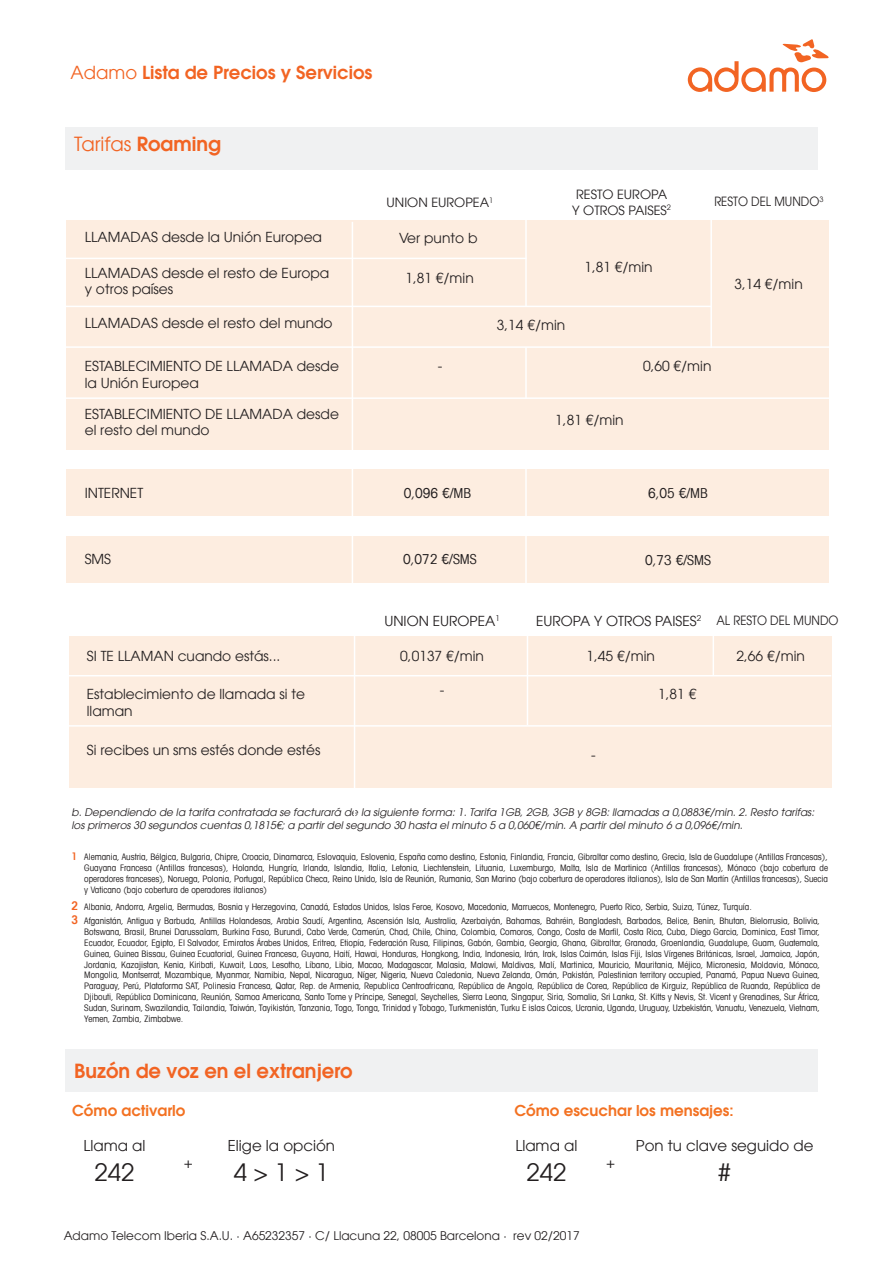
<style>
.page{position:relative;width:893px;height:1263px;background:#fff}
.page>*{position:absolute;margin:0;border:0;box-sizing:border-box;transform-origin:0 0}
.t1{font:24px "Avant Garde LT";color:#231f20}
.t2{font:600 19.5px "Avant Garde LT";color:#f26423}
.t3{font:19.5px "Avant Garde LT";color:#f26423}
.t4{font:600 18px "Avant Garde LT";color:#f26423}
.t5{font:15px "Avant Garde LT";color:#231f20}
.t6{font:600 15px "Avant Garde LT";color:#f37121}
.t7{font:13.8px/16.5px "Avant Garde LT";color:#231f20}
.t8{font:condensed 13.8px "Avant Garde LT";color:#231f20}
.t9{font:12.75px/15.3px "Avant Garde LT";color:#231f20;text-align:center}
.t10{font:12.75px "Avant Garde LT";color:#231f20;scale:.9 1}
.t11{font:12px "Avant Garde LT";color:#231f20}
.t12{font:italic 10.5px/13.5px "Avant Garde LT";color:#231f20}
.t13{font:condensed 9px/10.8px "Avant Garde LT";color:#231f20;text-align:justify}
.s1{font-weight:400}
.s2{font-weight:600}
.s3{font-weight:600;font-size:10.5px;color:#f26423}
.s4{font-weight:600;font-size:12px;color:#f26423}
</style>
<div class="page">
<div style="left:66px;top:127px;width:752px;height:43px;background:#f0f1f2"></div>
<svg style="left:688px;top:39px;width:141px;height:53px"></svg>
<div style="left:69px;top:636px;width:762px;height:152px;background:#fdede0"></div>
<hr style="left:56px;top:675px;width:775px;height:1px;background:#fff">
<hr style="left:56px;top:725px;width:775px;height:2px;background:#fff">
<hr style="left:354px;top:615px;width:1px;height:206px;background:#fff">
<hr style="left:527px;top:615px;width:1px;height:110px;background:#fff">
<hr style="left:713px;top:615px;width:1px;height:61px;background:#fff">
<div style="left:67px;top:469px;width:762px;height:47px;background:#fdede0"></div>
<div style="left:67px;top:220px;width:762px;height:230px;background:#fdede0"></div>
<div style="left:67px;top:536px;width:762px;height:46px;background:#fdede0"></div>
<hr style="left:54px;top:258px;width:473px;height:1px;background:#fff">
<hr style="left:54px;top:306px;width:657px;height:1px;background:#fff">
<hr style="left:54px;top:346px;width:786px;height:2px;background:#fff">
<hr style="left:54px;top:397px;width:775px;height:2px;background:#fff">
<hr style="left:525px;top:212px;width:2px;height:94px;background:#fff">
<hr style="left:525px;top:347px;width:2px;height:52px;background:#fff">
<hr style="left:525px;top:458px;width:2px;height:128px;background:#fff">
<hr style="left:352px;top:222px;width:1px;height:373px;background:#fff">
<hr style="left:710px;top:215px;width:2px;height:133px;background:#fff">
<div style="left:66px;top:1049px;width:752px;height:43px;background:#f0f1f2"></div>
<p class="t4" style="left:71px;top:61px;width:303px"><span class="s1">Adamo</span> Lista de Precios y Servicios</p>
<p class="t3" style="left:74px;top:132px;width:149px">Tarifas <span class="s2">Roaming</span></p>
<p class="t9" style="left:387px;top:194px;width:108px">UNION EUROPEA<sup>1</sup></p>
<p class="t9" style="left:572px;top:187px;width:100px">RESTO EUROPA<br>Y OTROS PAISES<sup>2</sup></p>
<p class="t10" style="left:714px;top:194px;width:123px">RESTO DEL MUNDO<sup>3</sup></p>
<p class="t7" style="left:85px;top:228px;width:239px">LLAMADAS desde la Unión Europea</p>
<p class="t7" style="left:399px;top:230px;width:80px">Ver punto b</p>
<p class="t7" style="left:405px;top:269px;width:70px">1,81 €/min</p>
<p class="t7" style="left:85px;top:264px;width:246px">LLAMADAS desde el resto de Europa</p>
<p class="t7" style="left:85px;top:281px;width:90px">y otros países</p>
<p class="t7" style="left:85px;top:315px;width:249px">LLAMADAS desde el resto del mundo</p>
<p class="t7" style="left:85px;top:358px;width:256px">ESTABLECIMIENTO DE LLAMADA desde la Unión Europea</p>
<p class="t7" style="left:438px;top:358px;width:6px">-</p>
<p class="t7" style="left:85px;top:405px;width:256px">ESTABLECIMIENTO DE LLAMADA desde el resto del mundo</p>
<p class="t7" style="left:497px;top:316px;width:70px">3,14 €/min</p>
<p class="t7" style="left:584px;top:259px;width:70px">1,81 €/min</p>
<p class="t7" style="left:643px;top:358px;width:70px">0,60 €/min</p>
<p class="t7" style="left:555px;top:412px;width:70px">1,81 €/min</p>
<p class="t7" style="left:85px;top:484px;width:60px">INTERNET</p>
<p class="t8" style="left:404px;top:484px;width:69px">0,096 €/MB</p>
<p class="t8" style="left:648px;top:484px;width:61px">6,05 €/MB</p>
<p class="t7" style="left:85px;top:551px;width:28px">SMS</p>
<p class="t8" style="left:403px;top:550px;width:75px">0,072 €/SMS</p>
<p class="t8" style="left:645px;top:552px;width:67px">0,73 €/SMS</p>
<p class="t7" style="left:734px;top:275px;width:70px">3,14 €/min</p>
<p class="t7" style="left:384px;top:612px;width:117px">UNION EUROPEA<sup>1</sup></p>
<p class="t7" style="left:536px;top:612px;width:166px">EUROPA Y OTROS PAISES<sup>2</sup></p>
<p class="t10" style="left:716px;top:613px;width:137px">AL RESTO DEL MUNDO</p>
<p class="t7" style="left:87px;top:647px;width:195px">SI TE LLAMAN cuando estás...</p>
<p class="t7" style="left:400px;top:647px;width:85px">0,0137 €/min</p>
<p class="t7" style="left:586px;top:647px;width:70px">1,45 €/min</p>
<p class="t7" style="left:736px;top:647px;width:70px">2,66 €/min</p>
<p class="t7" style="left:87px;top:686px;width:220px">Establecimiento de llamada si te llaman</p>
<p class="t7" style="left:87px;top:742px;width:235px">Si recibes un sms estés donde estés</p>
<p class="t7" style="left:658px;top:685px;width:40px">1,81 €</p>
<p class="t7" style="left:440px;top:682px;width:6px">-</p>
<p class="t7" style="left:591px;top:746px;width:6px">-</p>
<p class="t12" style="left:72px;top:805px;width:744px">b. Dependiendo de la tarifa contratada se facturará de la siguiente forma: 1. Tarifa 1GB, 2GB, 3GB y 8GB: llamadas a 0,0883€/min. 2. Resto tarifas: los primeros 30 segundos cuentas 0,1815€; a partir del segundo 30 hasta el minuto 5 a 0,060€/min. A partir del minuto 6 a 0,096€/min.</p>
<p class="t13" style="left:84px;top:851px;width:745px;text-indent:-13px"><span class="s3">1</span> Alemania, Austria, Bélgica, Bulgaria, Chipre, Croacia, Dinamarca, Eslovaquia, Eslovenia, España como destino, Estonia, Finlandia, Francia, Gibraltar como destino, Grecia, Isla de Guadalupe (Antillas Francesas), Guayana Francesa (Antillas francesas), Holanda, Hungría, Irlanda, Islandia, Italia, Letonia, Liechtenstein, Lituania, Luxemburgo, Malta, Isla de Martinica (Antillas francesas), Mónaco (bajo cobertura de operadores franceses), Noruega, Polonia, Portugal, República Checa, Reino Unido, Isla de Reunión, Rumania, San Marino (bajo cobertura de operadores italianos), Isla de San Martín (Antillas francesas), Suecia y Vaticano (bajo cobertura de operadores italianos)</p>
<p class="t13" style="left:72px;top:901px;width:682px"><span class="s4">2</span> Albania, Andorra, Argelia, Bermudas, Bosnia y Herzegovina, Canadá, Estados Unidos, Islas Feroe, Kosovo, Macedonia, Marruecos, Montenegro, Puerto Rico, Serbia, Suiza, Túnez, Turquía.</p>
<p class="t13" style="left:84px;top:915px;width:737px;text-indent:-13px"><span class="s4">3</span> Afganistán, Antigua y Barbuda, Antillas Holandesas, Arabia Saudí, Argentina, Ascensión Isla, Australia, Azerbaiyán, Bahamas, Bahréin, Bangladesh, Barbados, Belice, Benin, Bhutan, Bielorrusia, Bolivia, Botswana, Brasil, Brunei Darussalam, Burkina Faso, Burundi, Cabo Verde, Camerún, Chad, Chile, China, Colombia, Comoros, Congo, Costa de Marfil, Costa Rica, Cuba, Diego Garcia, Dominica, East Timor, Ecuador, Ecuador, Egipto, El Salvador, Emiratos Árabes Unidos, Eritrea, Etiopía, Federación Rusa, Filipinas, Gabón, Gambia, Georgia, Ghana, Gibraltar, Granada, Groenlandia, Guadalupe, Guam, Guatemala, Guinea, Guinea Bissau, Guinea Ecuatorial, Guinea Francesa, Guyana, Haití, Hawai, Honduras, Hongkong, India, Indonesia, Irán, Irak, Islas Caimán, Islas Fiji, Islas Vírgenes Británicas, Israel, Jamaica, Japón, Jordania, Kazajistan, Kenia, Kiribati, Kuwait, Laos, Lesotho, Líbano, Libia, Macao, Madagascar, Malasia, Malawi, Maldivas, Malí, Martinica, Mauricio, Mauritania, Méjico, Micronesia, Moldavia, Mónaco, Mongolia, Montserrat, Mozambique, Myanmar, Namibia, Nepal, Nicaragua, Níger, Nigeria, Nueva Caledonia, Nueva Zelanda, Omán, Pakistán, Palestinian territory occupied, Panamá, Papua Nueva Guinea, Paraguay, Perú, Plataforma SAT, Polinesia Francesa, Qatar, Rep. de Armenia, Republica Centroafricana, República de Angola, República de Corea, República de Kirguiz, República de Ruanda, República de Djibouti, República Dominicana, Reunión, Samoa Americana, Santo Tome y Príncipe, Senegal, Seychelles, Sierra Leona, Singapur, Siria, Somalia, Sri Lanka, St. Kitts y Nevis, St. Vicent y Grenadines, Sur África, Sudan, Surinam, Swazilandia, Tailandia, Taiwán, Tayikistán, Tanzania, Togo, Tonga, Trinidad y Tobago, Turkmenistán, Turku E islas Caicos, Ucrania, Uganda, Uruguay, Uzbekistán, Vanuatu, Venezuela, Vietnam, Yemen, Zambia, Zimbabwe.</p>
<p class="t2" style="left:74px;top:1058px;width:280px">Buzón de voz en el extranjero</p>
<p class="t6" style="left:72px;top:1101px;width:115px">Cómo activarlo</p>
<p class="t6" style="left:514px;top:1101px;width:220px">Cómo escuchar los mensajes:</p>
<p class="t5" style="left:84px;top:1136px;width:63px">Llama al</p>
<p class="t1" style="left:95px;top:1158px;width:41px">242</p>
<p class="t5" style="left:228px;top:1136px;width:109px">Elige la opción</p>
<p class="t1" style="left:234px;top:1158px;width:97px">4 &gt; 1 &gt; 1</p>
<p class="t5" style="left:636px;top:1136px;width:179px">Pon tu clave seguido de</p>
<p class="t1" style="left:718px;top:1158px;width:15px">#</p>
<p class="t5" style="left:515px;top:1136px;width:63px">Llama al</p>
<p class="t1" style="left:526px;top:1158px;width:41px">242</p>
<p class="t5" style="left:184px;top:1154px;width:11px">+</p>
<p class="t5" style="left:606px;top:1154px;width:11px">+</p>
<p class="t11" style="left:64px;top:1228px;width:517px">Adamo Telecom Iberia S.A.U. · A65232357 · C/ Llacuna 22, 08005 Barcelona · rev 02/2017</p>
</div>
